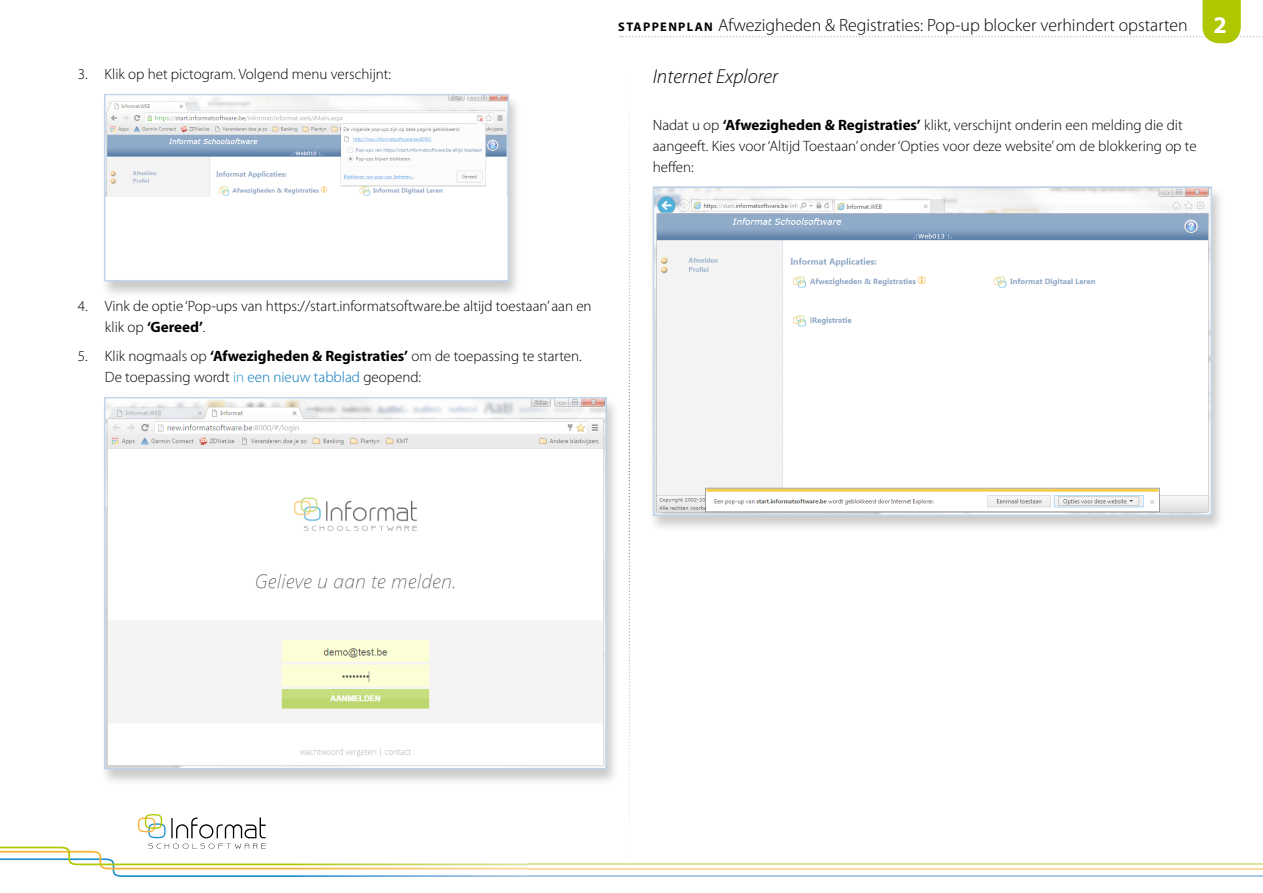
<style>
.page{position:relative;width:1263px;height:893px;background:#fff}
.page>*{position:absolute;margin:0;border:0;box-sizing:border-box;transform-origin:0 0}
.t1{font:700 24px "Myriad Pro";color:#fff}
.t2{font:italic 300 20.25px "Myriad Pro";color:#000}
.t3{font:300 17.85px "Myriad Pro";color:#000}
.t4{font:300 15px/21px "Myriad Pro";color:#000}
.s1{font-weight:700;font-size:12.45px}
.s2{font-weight:700}
.s3{color:#2494ce}
.s4{color:#0076bd}
</style>
<div class="page">
<hr style="left:528px;top:875px;width:735px;height:2px;background:#a9c8e6">
<hr style="left:528px;top:868px;width:735px;height:1px;background:#fddaa1">
<hr style="left:528px;top:863px;width:735px;height:2px;background:#dae39a">
<svg style="left:0;top:814px;width:529px;height:63px"></svg>
<svg style="left:629px;top:109px;width:1px;height:709px"></svg>
<svg style="left:620px;top:0;width:643px;height:43px"></svg>
<div style="left:99px;top:93px;width:423px;height:206px;background:#000;opacity:.3"></div>
<div style="left:105px;top:95px;width:403px;height:186px;background:#fff"></div>
<img style="left:107px;top:97px;width:399px;height:100px">
<div style="left:104px;top:94px;width:405px;height:187px;border:2px solid #a9c8e7"></div>
<div style="left:99px;top:396px;width:521px;height:391px;background:#000;opacity:.3"></div>
<img style="left:107px;top:400px;width:497px;height:367px">
<div style="left:104px;top:397px;width:503px;height:373px;border:2px solid #a9c8e7"></div>
<div style="left:648px;top:186px;width:577px;height:348px;background:#000;opacity:.3"></div>
<img style="left:656px;top:189px;width:553px;height:324px">
<div style="left:653px;top:186px;width:559px;height:330px;border:2px solid #a9c8e7"></div>
<p class="t4" style="left:78px;top:64px;width:315px">3. Klik op het pictogram. Volgend menu verschijnt:</p>
<p class="t3" style="left:618px;top:15px;width:571px"><span class="s1">STAPPENPLAN</span> Afwezigheden &amp; Registraties: Pop-up blocker verhindert opstarten</p>
<h2 class="t2" style="left:653px;top:66px;width:127px">Internet Explorer</h2>
<p class="t4" style="left:653px;top:114px;width:545px">Nadat u op <span class="s2">‘Afwezigheden &amp; Registraties’</span> klikt, verschijnt onderin een melding die dit aangeeft. Kies voor ‘Altijd Toestaan’ onder ‘Opties voor deze website’ om de blokkering op te heffen:</p>
<h1 class="t1" style="left:1213px;top:10px;width:15px">2</h1>
<p class="t4" style="left:105px;top:296px;width:488px;text-indent:-27px">4. Vink de optie ‘Pop-ups van https://start.informatsoftware.be altijd toestaan’ aan en klik op <span class="s2">‘Gereed’</span>.</p>
<p class="t4" style="left:105px;top:346px;width:478px;text-indent:-27px">5. Klik nogmaals op <span class="s2">‘Afwezigheden &amp; Registraties’</span> om de toepassing te starten.<br>De toepassing wordt <span class="s3">in</span> <span class="s4">een nieuw tabblad</span> geopend:</p>
</div>
